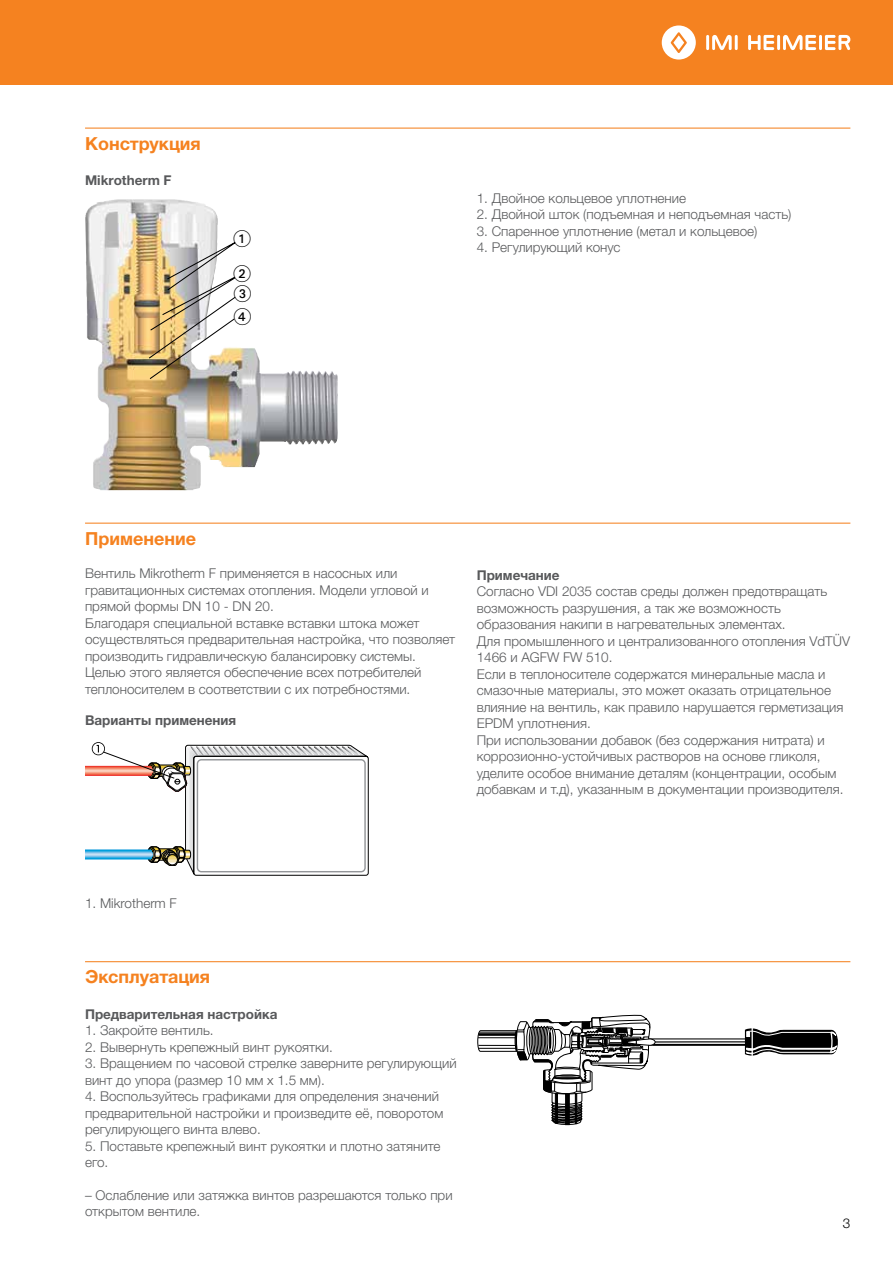
<style>
.page{position:relative;width:893px;height:1263px;background:#fff}
.page>*{position:absolute;margin:0;border:0;box-sizing:border-box;transform-origin:0 0}
.t1{font:700 18px "Helvetica Neue LTW1 G";color:#f58220}
.t2{font:300 13.5px/16.5px "Helvetica Neue LTW1 G";color:#58595b}
.t3{font:700 13.5px "Helvetica Neue LTW1 G";color:#58595b}
.t4{font:300 13.5px "Helvetica Neue LTW1 G";color:#000}
</style>
<div class="page">
<div style="left:0;top:0;width:893px;height:85px;background:#f58220"></div>
<hr style="left:706px;top:35px;width:3px;height:15px;background:#fff">
<hr style="left:735px;top:35px;width:3px;height:15px;background:#fff">
<svg style="left:712px;top:35px;width:20px;height:15px"></svg>
<svg style="left:662px;top:25px;width:34px;height:35px"></svg>
<hr style="left:777px;top:35px;width:3px;height:15px;background:#fff">
<svg style="left:748px;top:35px;width:26px;height:15px"></svg>
<hr style="left:819px;top:35px;width:3px;height:15px;background:#fff">
<svg style="left:783px;top:35px;width:33px;height:15px"></svg>
<svg style="left:825px;top:35px;width:25px;height:15px"></svg>
<hr style="left:85px;top:128px;width:765px;height:1px;background:#f58220">
<hr style="left:85px;top:523px;width:765px;height:1px;background:#f58220">
<hr style="left:85px;top:961px;width:765px;height:1px;background:#f58220">
<img style="left:85px;top:199px;width:171px;height:291px">
<svg style="left:85px;top:742px;width:283px;height:134px"></svg>
<svg style="left:477px;top:1015px;width:361px;height:110px"></svg>
<img style="left:148px;top:230px;width:103px;height:150px">
<h1 class="t1" style="left:85px;top:132px;width:117px">Конструкция</h1>
<p class="t3" style="left:85px;top:172px;width:88px">Mikrotherm F</p>
<p class="t2" style="left:477px;top:190px;width:211px">1. Двойное кольцевое уплотнение</p>
<p class="t2" style="left:477px;top:206px;width:316px">2. Двойной шток (подъемная и неподъемная часть)</p>
<p class="t2" style="left:477px;top:223px;width:282px">3. Спаренное уплотнение (метал и кольцевое)</p>
<p class="t2" style="left:477px;top:239px;width:145px">4. Регулирующий конус</p>
<h1 class="t1" style="left:85px;top:527px;width:113px">Применение</h1>
<p class="t2" style="left:85px;top:565px;width:372px">Вентиль Mikrotherm F применяется в насосных или гравитационных системах отопления. Модели угловой и прямой формы DN 10 - DN 20.<br>Благодаря специальной вставке вставки штока может осуществляться предварительная настройка, что позволяет производить гидравлическую балансировку системы.<br>Целью этого является обеспечение всех потребителей теплоносителем в соответствии с их потребностями.</p>
<p class="t3" style="left:85px;top:711px;width:153px">Варианты применения</p>
<p class="t3" style="left:477px;top:567px;width:85px">Примечание</p>
<p class="t2" style="left:477px;top:583px;width:375px">Согласно VDI 2035 состав среды должен предотвращать возможность разрушения, а так же возможность образования накипи в нагревательных элементах.<br>Для промышленного и централизованного отопления VdTÜV 1466 и AGFW FW 510.<br>Если в теплоносителе содержатся минеральные масла и смазочные материалы, это может оказать отрицательное влияние на вентиль, как правило нарушается герметизация EPDM уплотнения.<br>При использовании добавок (без содержания нитрата) и коррозионно-устойчивых растворов на основе гликоля, уделите особое внимание деталям (концентрации, особым добавкам и т.д), указанным в документации производителя.</p>
<p class="t2" style="left:85px;top:895px;width:93px">1. Mikrotherm F</p>
<h1 class="t1" style="left:85px;top:966px;width:127px">Эксплуатация</h1>
<p class="t3" style="left:85px;top:1005px;width:194px">Предварительная настройка</p>
<p class="t2" style="left:85px;top:1022px;width:130px">1. Закройте вентиль.</p>
<p class="t2" style="left:85px;top:1038px;width:249px">2. Вывернуть крепежный винт рукоятки.</p>
<p class="t2" style="left:85px;top:1055px;width:373px">3. Вращением по часовой стрелке заверните регулирующий винт до упора (размер 10 мм x 1.5 мм).</p>
<p class="t2" style="left:85px;top:1088px;width:360px">4. Воспользуйтесь графиками для определения значений предварительной настройки и произведите её, поворотом регулирующего винта влево.</p>
<p class="t2" style="left:85px;top:1137px;width:357px">5. Поставьте крепежный винт рукоятки и плотно затяните его.</p>
<p class="t2" style="left:85px;top:1187px;width:369px">– Ослабление или затяжка винтов разрешаются только при открытом вентиле.</p>
<p class="t4" style="left:843px;top:1215px;width:9px">3</p>
</div>
